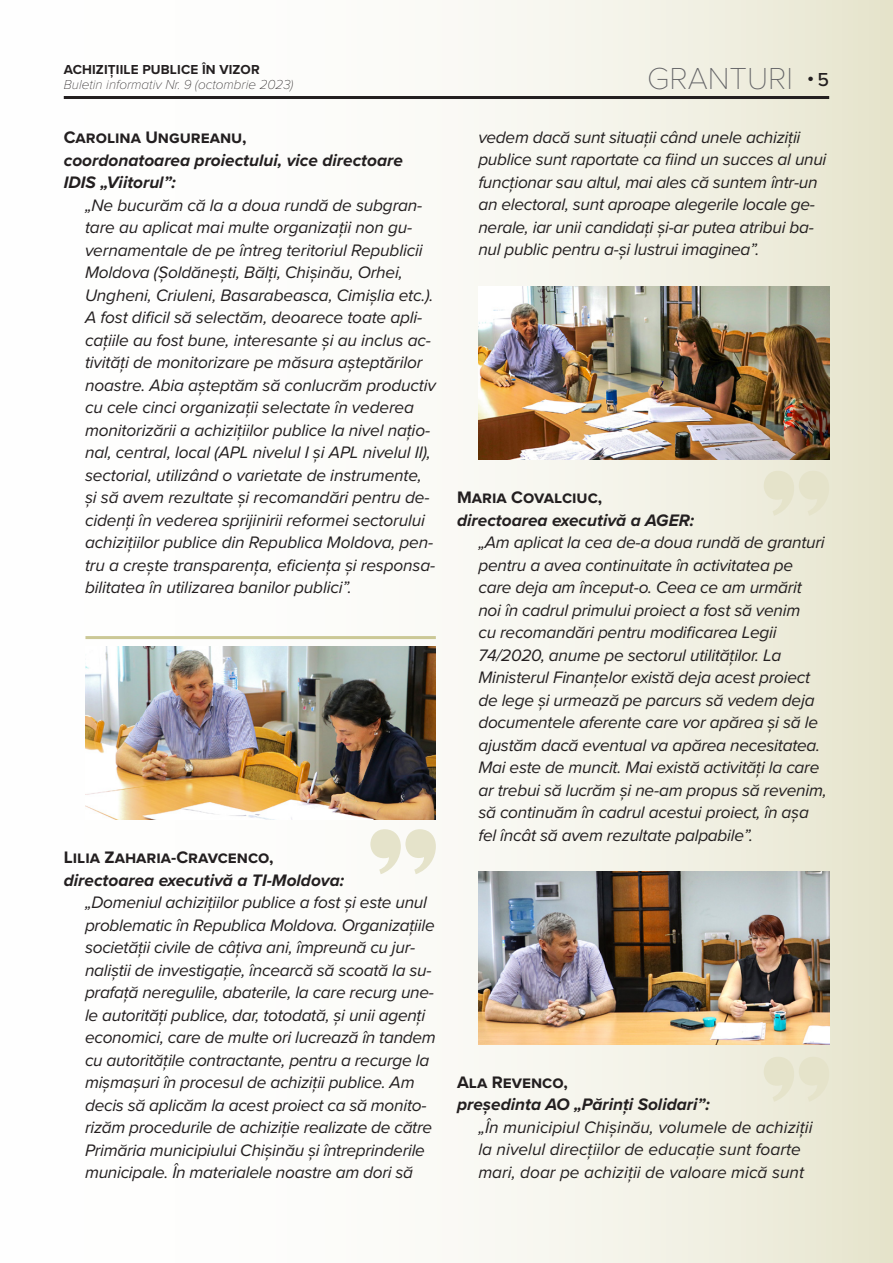
<style>
.page{position:relative;width:893px;height:1263px;background:#fff}
.page>*{position:absolute;margin:0;border:0;box-sizing:border-box;transform-origin:0 0}
.Rubrica_pagina{font:100 31.5px "Proxima Nova T";color:#636366}
.t1{font:italic 17.25px/22.5px "Proxima Nova";letter-spacing:-.015em;color:#231f20}
.t2{font:italic 700 17.25px/22.5px "Proxima Nova";color:#231f20}
.t3{font:700 17.25px "Proxima Nova";color:#231f20}
.t4{font:italic 100 13.5px "Proxima Nova";color:#231f20}
.t5{font:700 13.5px "Proxima Nova";letter-spacing:.01em;color:#231f20}
.t6{font:700 7.5px "Proxima Nova";color:#231f20}
.s1{font-weight:500;font-size:19.5px}
</style>
<div class="page">
<div style="left:0;top:0;width:893px;height:1263px;background:linear-gradient(to right,#fff,#ebead7)"></div>
<hr style="left:64px;top:96px;width:765px;height:3px;background:#231f20">
<hr style="left:85px;top:636px;width:351px;height:3px;background:#cbc896">
<img style="left:479px;top:872px;width:350px;height:172px">
<img style="left:479px;top:287px;width:350px;height:172px">
<img style="left:85px;top:647px;width:351px;height:172px">
<svg style="left:370px;top:829px;width:66px;height:45px"></svg>
<svg style="left:764px;top:470px;width:65px;height:46px;background:#e7e5cf"></svg>
<svg style="left:764px;top:1056px;width:65px;height:46px;background:#e7e5cf"></svg>
<p class="t5" style="left:64px;top:60px;width:197px">ACHIZIȚIILE PUBLICE ÎN VIZOR</p>
<p class="t4" style="left:64px;top:75px;width:231px">Buletin informativ Nr. 9 (octombrie 2023)</p>
<p class="t3" style="left:64px;top:125px;width:184px">Carolina Ungureanu,</p>
<p class="t2" style="left:64px;top:148px;width:341px">coordonatoarea proiectului, vice directoare<br>IDIS „Viitorul”:</p>
<p class="t1" style="left:85px;top:193px;width:352px">„Ne bucurăm că la a doua rundă de subgran&shy;tare au aplicat mai multe organizații non gu&shy;vernamentale de pe întreg teritoriul Republicii Moldova (Șoldănești, Bălți, Chișinău, Orhei, Ungheni, Criuleni, Basarabeasca, Cimișlia etc.).<br>A fost dificil să selectăm, deoarece toate apli&shy;cațiile au fost bune, interesante și au inclus ac&shy;tivități de monitorizare pe măsura așteptărilor noastre. Abia așteptăm să conlucrăm productiv cu cele cinci organizații selectate în vederea monitorizării a achizițiilor publice la nivel națio&shy;nal, central, local (APL nivelul I și APL nivelul II), sectorial, utilizând o varietate de instrumente, și să avem rezultate și recomandări pentru de&shy;cidenți în vederea sprijinirii reformei sectorului achizițiilor publice din Republica Moldova, pen&shy;tru a crește transparența, eficiența și responsa&shy;bilitatea în utilizarea banilor publici”.</p>
<p class="t3" style="left:64px;top:844px;width:211px">Lilia Zaharia-Cravcenco,</p>
<p class="t2" style="left:64px;top:868px;width:282px">directoarea executivă a TI-Moldova:</p>
<p class="t1" style="left:85px;top:890px;width:352px">„Domeniul achizițiilor publice a fost și este unul problematic în Republica Moldova. Organizațiile societății civile de câțiva ani, împreună cu jur&shy;naliștii de investigație, încearcă să scoată la su&shy;prafață neregulile, abaterile, la care recurg une&shy;le autorități publice, dar, totodată, și unii agenți economici, care de multe ori lucrează în tandem cu autoritățile contractante, pentru a recurge la mișmașuri în procesul de achiziții publice. Am decis să aplicăm la acest proiect ca să monito&shy;rizăm procedurile de achiziție realizate de către Primăria municipiului Chișinău și întreprinderile municipale. În materialele noastre am dori să</p>
<p class="Rubrica_pagina" style="left:647px;top:55px;width:147px">GRANTURI</p>
<p class="t6" style="left:808px;top:73px;width:23px">● <span class="s1">5</span></p>
<p class="t1" style="left:478px;top:125px;width:350px">vedem dacă sunt situații când unele achiziții publice sunt raportate ca fiind un succes al unui funcționar sau altul, mai ales că suntem într-un an electoral, sunt aproape alegerile locale ge&shy;nerale, iar unii candidați și-ar putea atribui ba&shy;nul public pentru a-și lustrui imaginea”.</p>
<p class="t3" style="left:457px;top:484px;width:147px">Maria Covalciuc,</p>
<p class="t2" style="left:457px;top:508px;width:239px">directoarea executivă a AGER:</p>
<p class="t1" style="left:478px;top:530px;width:350px">„Am aplicat la cea de-a doua rundă de granturi pentru a avea continuitate în activitatea pe care deja am început-o. Ceea ce am urmărit noi în cadrul primului proiect a fost să venim<br>cu recomandări pentru modificarea Legii 74/2020, anume pe sectorul utilităților. La Ministerul Finanțelor există deja acest proiect de lege și urmează pe parcurs să vedem deja documentele aferente care vor apărea și să le ajustăm dacă eventual va apărea necesitatea.<br>Mai este de muncit. Mai există activități la care ar trebui să lucrăm și ne-am propus să revenim, să continuăm în cadrul acestui proiect, în așa fel încât să avem rezultate palpabile”.</p>
<p class="t3" style="left:457px;top:1069px;width:112px">Ala Revenco,</p>
<p class="t2" style="left:457px;top:1093px;width:254px">președinta AO „Părinți Solidari”:</p>
<p class="t1" style="left:478px;top:1115px;width:336px">„În municipiul Chișinău, volumele de achiziții la nivelul direcțiilor de educație sunt foarte mari, doar pe achiziții de valoare mică sunt</p>
</div>
